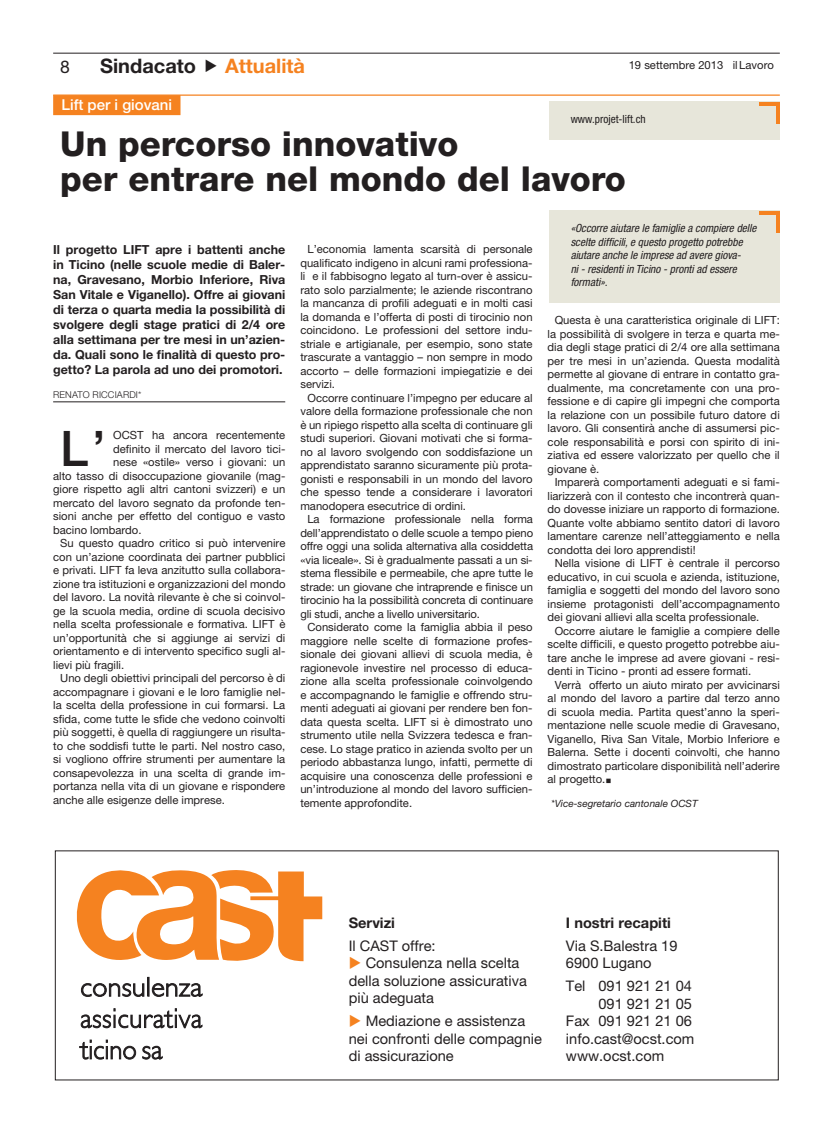
<style>
.page{position:relative;width:833px;height:1134px;background:#fff}
.page>*{position:absolute;margin:0;border:0;box-sizing:border-box;transform-origin:0 0}
.t1{font:500 49.12px "Helvetica Neue LT Pro";color:#231f20}
.t2{font:800 34.38px/35px "Helvetica Neue LT Pro";color:#231f20}
.t3{font:700 20px "Helvetica Neue LT Pro";color:#231f20}
.t4{font:700 20px "Helvetica Neue LT Pro";color:#f58220}
.t5{font:17.5px "Helvetica Neue LT Pro";color:#231f20}
.t6{font:500 15px "Helvetica Neue LT Pro";color:#fff}
.t7{font:14.62px/17.5px "Helvetica Neue LT Pro";color:#231f20}
.t8{font:700 14.62px "Helvetica Neue LT Pro";color:#231f20}
.t9{font:700 12.5px/15px "Helvetica Neue LT Pro";color:#231f20;text-align:justify}
.t10{font:11.25px/13.5px "Helvetica Neue LT Pro";color:#231f20;text-align:justify}
.t11{font:italic condensed 11.25px/13.5px "Helvetica Neue LT Pro";color:#231f20}
.t12{font:condensed 11.25px "Helvetica Neue LT Pro";color:#231f20}
.t13{font:italic 10px "Helvetica Neue LT Pro";color:#231f20}
.t14{font:300 9.38px "Helvetica Neue LT Pro";letter-spacing:.015em;color:#231f20}
</style>
<div class="page">
<hr style="left:53px;top:402px;width:232px;height:1px;background:#231f20">
<hr style="left:53px;top:94px;width:727px;height:2px;background:#f58220">
<div style="left:53px;top:95px;width:127px;height:20px;background:#f58220"></div>
<div style="left:549px;top:210px;width:231px;height:92px;background:#e7e6da"></div>
<svg style="left:81px;top:977px;width:122px;height:20px"></svg>
<svg style="left:81px;top:1008px;width:122px;height:20px"></svg>
<svg style="left:79px;top:1040px;width:57px;height:20px"></svg>
<svg style="left:142px;top:1046px;width:21px;height:14px"></svg>
<svg style="left:76px;top:870px;width:246px;height:92px"></svg>
<div style="left:549px;top:101px;width:231px;height:39px;background:#e7e6da"></div>
<hr style="left:776px;top:102px;width:4px;height:21px;background:#f58220">
<hr style="left:759px;top:102px;width:21px;height:3px;background:#f58220">
<hr style="left:776px;top:211px;width:4px;height:21px;background:#f58220">
<hr style="left:759px;top:211px;width:21px;height:3px;background:#f58220">
<hr style="left:53px;top:53px;width:727px;height:1px;background:#231f20">
<h3 class="t3" style="left:100px;top:53px;width:97px">Sindacato</h3>
<h3 class="t4" style="left:225px;top:53px;width:81px">Attualità</h3>
<h3 class="t5" style="left:60px;top:56px;width:11px">8</h3>
<p class="t10" style="left:628px;top:58px;width:147px">19 settembre 2013 il Lavoro</p>
<h3 class="t6" style="left:61px;top:96px;width:112px">Lift per i giovani</h3>
<h2 class="t2" style="left:60px;top:127px;width:567px">Un percorso innovativo<br>per entrare nel mondo del lavoro</h2>
<p class="t11" style="left:570px;top:222px;width:187px">«Occorre aiutare le famiglie a compiere delle scelte difficili, e questo progetto potrebbe aiutare anche le imprese ad avere giova-<br>ni - residenti in Ticino - pronti ad essere formati».</p>
<p class="t12" style="left:570px;top:113px;width:76px">www.projet-lift.ch</p>
<p class="t10" style="left:300px;top:243px;width:234px;text-indent:7px">L’economia lamenta scarsità di personale qualificato indigeno in alcuni rami professiona&shy;li e il fabbisogno legato al turn-over è assicu&shy;rato solo parzialmente; le aziende riscontrano la mancanza di profili adeguati e in molti casi la domanda e l’offerta di posti di tirocinio non coincidono. Le professioni del settore indu&shy;striale e artigianale, per esempio, sono state trascurate a vantaggio – non sempre in modo accorto – delle formazioni impiegatizie e dei servizi.</p>
<p class="t10" style="left:300px;top:391px;width:234px;text-indent:7px">Occorre continuare l’impegno per educare al valore della formazione professionale che non è un ripiego rispetto alla scelta di continuare gli studi superiori. Giovani motivati che si forma&shy;no al lavoro svolgendo con soddisfazione un apprendistato saranno sicuramente più prota&shy;gonisti e responsabili in un mondo del lavoro che spesso tende a considerare i lavoratori manodopera esecutrice di ordini.</p>
<p class="t10" style="left:300px;top:512px;width:234px;text-indent:7px">La formazione professionale nella forma dell’apprendistato o delle scuole a tempo pieno offre oggi una solida alternativa alla cosiddetta «via liceale». Si è gradualmente passati a un si&shy;stema flessibile e permeabile, che apre tutte le strade: un giovane che intraprende e finisce un tirocinio ha la possibilità concreta di continuare gli studi, anche a livello universitario.</p>
<p class="t10" style="left:300px;top:620px;width:234px;text-indent:7px">Considerato come la famiglia abbia il peso maggiore nelle scelte di formazione profes&shy;sionale dei giovani allievi di scuola media, è ragionevole investire nel processo di educa&shy;zione alla scelta professionale coinvolgendo e accompagnando le famiglie e offrendo stru&shy;menti adeguati ai giovani per rendere ben fon&shy;data questa scelta. LIFT si è dimostrato uno strumento utile nella Svizzera tedesca e fran&shy;cese. Lo stage pratico in azienda svolto per un periodo abbastanza lungo, infatti, permette di acquisire una conoscenza delle professioni e un’introduzione al mondo del lavoro sufficien&shy;temente approfondite.</p>
<p class="t9" style="left:53px;top:242px;width:234px">Il progetto LIFT apre i battenti anche in Ticino (nelle scuole medie di Baler&shy;na, Gravesano, Morbio Inferiore, Riva San Vitale e Viganello). Offre ai giovani di terza o quarta media la possibilità di svolgere degli stage pratici di 2/4 ore alla settimana per tre mesi in un’azien&shy;da. Quali sono le finalità di questo pro&shy;getto? La parola ad uno dei promotori.</p>
<p class="t14" style="left:53px;top:389px;width:90px">RENATO RICCIARDI*</p>
<h1 class="t1" style="left:60px;top:419px;width:47px">L’</h1>
<p class="t10" style="left:113px;top:428px;width:174px">OCST ha ancora recentemente</p>
<p class="t10" style="left:547px;top:313px;width:234px;text-indent:7px">Questa è una caratteristica originale di LIFT: la possibilità di svolgere in terza e quarta me&shy;dia degli stage pratici di 2/4 ore alla settimana per tre mesi in un’azienda. Questa modalità permette al giovane di entrare in contatto gra&shy;dualmente, ma concretamente con una pro&shy;fessione e di capire gli impegni che comporta la relazione con un possibile futuro datore di lavoro. Gli consentirà anche di assumersi pic&shy;cole responsabilità e porsi con spirito di ini&shy;ziativa ed essere valorizzato per quello che il giovane è.</p>
<p class="t10" style="left:547px;top:475px;width:234px;text-indent:7px">Imparerà comportamenti adeguati e si fami&shy;liarizzerà con il contesto che incontrerà quan&shy;do dovesse iniziare un rapporto di formazione.<br>Quante volte abbiamo sentito datori di lavoro lamentare carenze nell’atteggiamento e nella condotta dei loro apprendisti!</p>
<p class="t10" style="left:547px;top:556px;width:234px;text-indent:7px">Nella visione di LIFT è centrale il percorso educativo, in cui scuola e azienda, istituzione, famiglia e soggetti del mondo del lavoro sono insieme protagonisti dell’accompagnamento dei giovani allievi alla scelta professionale.</p>
<p class="t10" style="left:547px;top:624px;width:234px;text-indent:7px">Occorre aiutare le famiglie a compiere delle scelte difficili, e questo progetto potrebbe aiu&shy;tare anche le imprese ad avere giovani - resi&shy;denti in Ticino - pronti ad essere formati.</p>
<p class="t10" style="left:547px;top:678px;width:234px;text-indent:7px">Verrà offerto un aiuto mirato per avvicinarsi al mondo del lavoro a partire dal terzo anno di scuola media. Partita quest’anno la speri&shy;mentazione nelle scuole medie di Gravesano, Viganello, Riva San Vitale, Morbio Inferiore e Balerna. Sette i docenti coinvolti, che hanno dimostrato particolare disponibilità nell’aderire al progetto.</p>
<p class="t13" style="left:551px;top:798px;width:148px">*Vice-segretario cantonale OCST</p>
<p class="t10" style="left:113px;top:442px;width:174px">definito il mercato del lavoro tici-</p>
<p class="t10" style="left:113px;top:455px;width:174px">nese «ostile» verso i giovani: un</p>
<p class="t10" style="left:53px;top:469px;width:234px">alto tasso di disoccupazione giovanile (mag-</p>
<p class="t10" style="left:53px;top:482px;width:234px">giore rispetto agli altri cantoni svizzeri) e un</p>
<p class="t10" style="left:53px;top:496px;width:234px">mercato del lavoro segnato da profonde ten-</p>
<p class="t10" style="left:53px;top:509px;width:234px">sioni anche per effetto del contiguo e vasto</p>
<p class="t10" style="left:53px;top:523px;width:90px">bacino lombardo.</p>
<p class="t10" style="left:60px;top:536px;width:227px">Su questo quadro critico si può intervenire</p>
<p class="t10" style="left:53px;top:550px;width:234px">con un’azione coordinata dei partner pubblici</p>
<p class="t10" style="left:53px;top:563px;width:234px">e privati. LIFT fa leva anzitutto sulla collabora-</p>
<p class="t10" style="left:53px;top:577px;width:234px">zione tra istituzioni e organizzazioni del mondo</p>
<p class="t10" style="left:53px;top:590px;width:234px">del lavoro. La novità rilevante è che si coinvol-</p>
<p class="t10" style="left:53px;top:604px;width:234px">ge la scuola media, ordine di scuola decisivo</p>
<p class="t10" style="left:53px;top:617px;width:234px">nella scelta professionale e formativa. LIFT è</p>
<p class="t10" style="left:53px;top:631px;width:234px">un’opportunità che si aggiunge ai servizi di</p>
<p class="t10" style="left:53px;top:644px;width:234px">orientamento e di intervento specifico sugli al-</p>
<p class="t10" style="left:53px;top:658px;width:73px">lievi più fragili.</p>
<p class="t10" style="left:60px;top:671px;width:227px">Uno degli obiettivi principali del percorso è di</p>
<p class="t10" style="left:53px;top:685px;width:234px">accompagnare i giovani e le loro famiglie nel-</p>
<p class="t10" style="left:53px;top:698px;width:234px">la scelta della professione in cui formarsi. La</p>
<p class="t10" style="left:53px;top:712px;width:234px">sfida, come tutte le sfide che vedono coinvolti</p>
<p class="t10" style="left:53px;top:725px;width:234px">più soggetti, è quella di raggiungere un risulta-</p>
<p class="t10" style="left:53px;top:739px;width:234px">to che soddisfi tutte le parti. Nel nostro caso,</p>
<p class="t10" style="left:53px;top:752px;width:234px">si vogliono offrire strumenti per aumentare la</p>
<p class="t10" style="left:53px;top:766px;width:234px">consapevolezza in una scelta di grande im-</p>
<p class="t10" style="left:53px;top:779px;width:234px">portanza nella vita di un giovane e rispondere</p>
<p class="t10" style="left:53px;top:793px;width:173px">anche alle esigenze delle imprese.</p>
<p class="t8" style="left:349px;top:914px;width:48px">Servizi</p>
<p class="t7" style="left:349px;top:936px;width:88px">Il CAST offre:</p>
<p class="t7" style="left:366px;top:954px;width:155px">Consulenza nella scelta</p>
<p class="t7" style="left:349px;top:972px;width:180px">della soluzione assicurativa</p>
<p class="t7" style="left:349px;top:989px;width:87px">più adeguata</p>
<p class="t7" style="left:349px;top:1012px;width:195px;text-indent:17px">Mediazione e assistenza nei confronti delle compagnie di assicurazione</p>
<p class="t8" style="left:566px;top:914px;width:106px">I nostri recapiti</p>
<p class="t7" style="left:566px;top:936px;width:113px">Via S.Balestra 19<br>6900 Lugano</p>
<p class="t7" style="left:566px;top:977px;width:127px">Tel 091 921 21 04</p>
<p class="t7" style="left:598px;top:994px;width:95px">091 921 21 05</p>
<p class="t7" style="left:566px;top:1012px;width:127px">Fax 091 921 21 06</p>
<p class="t7" style="left:566px;top:1029px;width:130px">info.cast@ocst.com</p>
<p class="t7" style="left:566px;top:1047px;width:100px">www.ocst.com</p>
</div>
